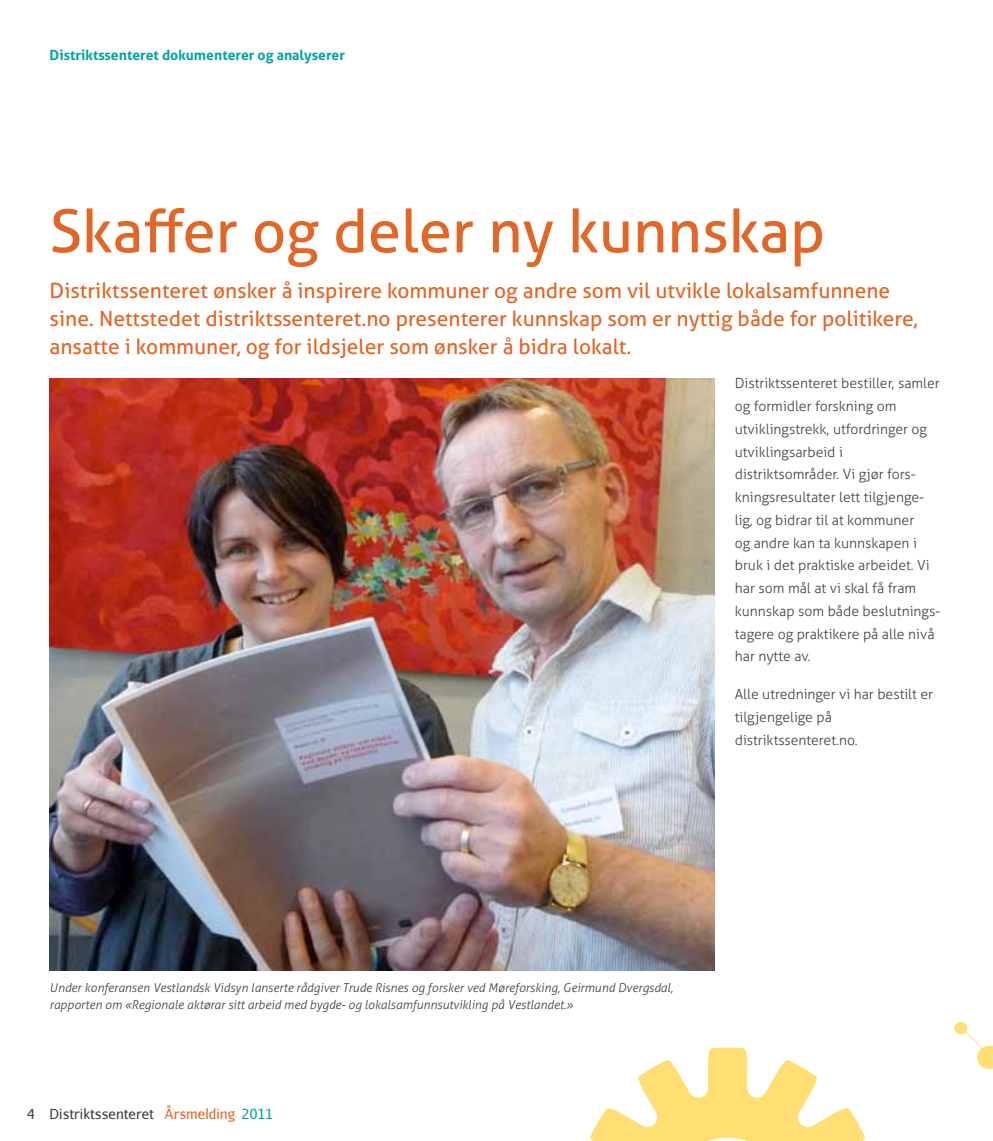
<style>
.page{position:relative;width:993px;height:1141px;background:#fff}
.page>*{position:absolute;margin:0;border:0;box-sizing:border-box;transform-origin:0 0}
.t1{font:59.5px "Aller";color:#e06727}
.t2{font:21px/28px "Aller";color:#e06727}
.t3{font:300 14px/22.8px "Aller";color:#414042}
.t4{font:700 14px "Aller";color:#00a49e}
.t5{font:14px "Aurulent Sans";color:#414042}
.t6{font:italic 300 12.25px/17.5px "Aller";color:#414042}
.s1{color:#e06727}
.s2{color:#009e96}
</style>
<div class="page">
<svg style="left:953px;top:1022px;width:14px;height:12px"></svg>
<svg style="left:590px;top:1024px;width:402px;height:117px"></svg>
<img style="left:50px;top:378px;width:664px;height:593px">
<p class="t4" style="left:50px;top:46px;width:297px">Distriktssenteret dokumenterer og analyserer</p>
<h1 class="t1" style="left:50px;top:195px;width:776px">Skaffer og deler ny kunnskap</h1>
<p class="t2" style="left:50px;top:277px;width:869px">Distriktssenteret ønsker å inspirere kommuner og andre som vil utvikle lokalsamfunnene sine. Nettstedet distriktssenteret.no presenterer kunnskap som er nyttig både for politikere, ansatte i kommuner, og for ildsjeler som ønsker å bidra lokalt.</p>
<p class="t3" style="left:734px;top:372px;width:207px">Distriktssenteret bestiller, samler og formidler forskning om utviklingstrekk, utfordringer og utviklingsarbeid i distriktsområder. Vi gjør fors&shy;kningsresultater lett tilgjenge&shy;lig, og bidrar til at kommuner<br>og andre kan ta kunnskapen i bruk i det praktiske arbeidet. Vi har som mål at vi skal få fram kunnskap som både beslutnings&shy;tagere og praktikere på alle nivå har nytte av.</p>
<p class="t3" style="left:734px;top:683px;width:200px">Alle utredninger vi har bestilt er tilgjengelige på distriktssenteret.no.</p>
<p class="t6" style="left:50px;top:979px;width:624px">Under konferansen Vestlandsk Vidsyn lanserte rådgiver Trude Risnes og forsker ved Møreforsking, Geirmund Dvergsdal, rapporten om «Regionale aktørar sitt arbeid med bygde- og lokalsamfunnsutvikling på Vestlandet.»</p>
<p class="t5" style="left:27px;top:1105px;width:247px">4 Distriktssenteret <span class="s1">Årsmelding</span> <span class="s2">2011</span></p>
</div>
